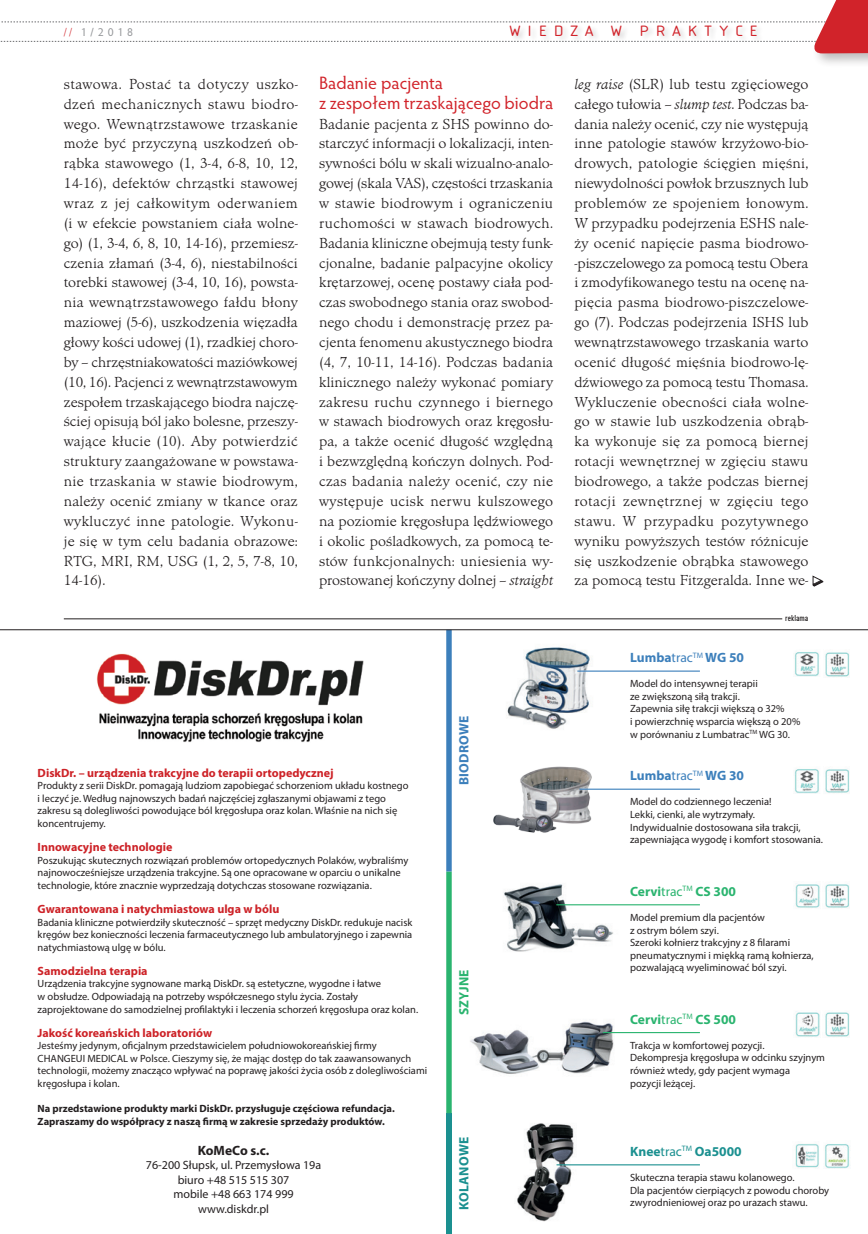
<style>
.page{position:relative;width:868px;height:1234px;background:#fff}
.page>*{position:absolute;margin:0;border:0;box-sizing:border-box;transform-origin:0 0}
.śródtytuł{font:18px/19.8px "Hypatia Sans Pro";color:#d1232a}
.t1{font:15.6px "Isonorm DCE";letter-spacing:.4em;color:#d1232a;scale:1.11 1}
.txt_po_srodtytule{font:300 15px/19.8px "Minister TCE";letter-spacing:.005em;color:#231f20;text-align:justify}
.tekst_art{font:300 15px/19.8px "Minister TCE";letter-spacing:.01em;color:#231f20;text-align:justify}
.t2{font:700 13.5px "Myriad Pro";color:#2ab46f}
.t3{font:700 13.5px "Myriad Pro";color:#3c7fbb}
.t4{font:700 13.5px "Myriad Pro";color:#1b9090}
.t5{font:700 13.5px "Myriad Pro";color:#231f20}
.t6{font:700 13.5px "Myriad Pro";letter-spacing:.02em;color:#1b9090}
.t7{font:700 13.5px "Myriad Pro";letter-spacing:.02em;color:#3c7fbb}
.t8{font:700 12px "Myriad Pro";color:#cd2227}
.t9{font:12px/14.4px "Myriad Pro";color:#231f20;text-align:center}
.t10{font:11.55px "Hypatia Sans Pro";color:#939598}
.t11{font:10.5px/12.6px "Myriad Pro";color:#231f20}
.t12{font:700 10.5px/12.6px "Myriad Pro";color:#231f20}
.t13{font:9px "Snv DCE Reg Con";color:#231f20}
.s1{font-weight:300;color:#d1232a}
.s2{font-style:italic}
.s3{font-weight:400}
</style>
<div class="page">
<div style="left:811px;top:0;width:56px;height:69px;background:#231f20;opacity:.3"></div>
<svg style="left:0;top:0;width:867px;height:53px"></svg>
<div style="left:508px;top:24px;width:255px;height:19px;background:#231f20;opacity:.2"></div>
<hr style="left:64px;top:618px;width:718px;height:1px;background:#231f20">
<svg style="left:812px;top:575px;width:12px;height:12px"></svg>
<img style="left:470px;top:1021px;width:153px;height:53px">
<img style="left:97px;top:653px;width:267px;height:89px">
<div style="left:446px;top:1112px;width:5px;height:121px;background:#1b9090"></div>
<svg style="left:446px;top:630px;width:5px;height:482px;background:#3d9e9a"></svg>
<img style="left:517px;top:1123px;width:59px;height:99px">
<img style="left:504px;top:884px;width:114px;height:68px">
<img style="left:493px;top:766px;width:129px;height:67px">
<img style="left:507px;top:647px;width:91px;height:82px">
<img style="left:825px;top:884px;width:24px;height:24px">
<img style="left:795px;top:883px;width:25px;height:25px">
<img style="left:825px;top:1012px;width:24px;height:25px">
<img style="left:795px;top:1011px;width:25px;height:26px">
<img style="left:794px;top:652px;width:55px;height:25px">
<img style="left:794px;top:769px;width:55px;height:25px">
<hr style="left:603px;top:1031px;width:96px;height:1px;background:#2ab46f">
<hr style="left:556px;top:904px;width:143px;height:1px;background:#2ab46f">
<hr style="left:579px;top:788px;width:120px;height:1px;background:#3c7fbb">
<hr style="left:577px;top:670px;width:122px;height:1px;background:#3c7fbb">
<hr style="left:556px;top:1163px;width:143px;height:2px;background:#1b9090">
<img style="left:795px;top:1144px;width:24px;height:25px">
<img style="left:825px;top:1144px;width:25px;height:25px">
<hr style="left:0;top:629px;width:867px;height:1px;background:#231f20">
<p class="t10" style="left:64px;top:24px;width:71px"><span class="s1">//</span> 1/2018</p>
<h2 class="t1" style="left:509px;top:22px;width:225px">WIEDZA W PRAKTYCE</h2>
<p class="tekst_art" style="left:64px;top:74px;width:235px">stawowa. Postać ta dotyczy uszko&shy;dzeń mechanicznych stawu biodro&shy;wego. Wewnątrzstawowe trzaskanie może być przyczyną uszkodzeń ob&shy;rąbka stawowego (1, 3-4, 6-8, 10, 12, 14-16), defektów chrząstki stawowej wraz z jej całkowitym oderwaniem (i w efekcie powstaniem ciała wolne&shy;go) (1, 3-4, 6, 8, 10, 14-16), przemiesz&shy;czenia złamań (3-4, 6), niestabilności torebki stawowej (3-4, 10, 16), powsta&shy;nia wewnątrzstawowego fałdu błony maziowej (5-6), uszkodzenia więzadła głowy kości udowej (1), rzadkiej choro&shy;by – chrzęstniakowatości maziówkowej (10, 16). Pacjenci z wewnątrzstawowym zespołem trzaskającego biodra najczę&shy;ściej opisują ból jako bolesne, przeszy&shy;wające kłucie (10). Aby potwierdzić struktury zaangażowane w powstawa&shy;nie trzaskania w stawie biodrowym, należy ocenić zmiany w tkance oraz wykluczyć inne patologie. Wykonu&shy;je się w tym celu badania obrazowe:<br>RTG, MRI, RM, USG (1, 2, 5, 7-8, 10, 14-16).</p>
<p class="śródtytuł" style="left:319px;top:72px;width:235px">Badanie pacjenta<br>z zespołem trzaskającego biodra</p>
<p class="txt_po_srodtytule" style="left:319px;top:114px;width:235px">Badanie pacjenta z SHS powinno do&shy;starczyć informacji o lokalizacji, inten&shy;sywności bólu w skali wizualno-analo&shy;gowej (skala VAS), częstości trzaskania w stawie biodrowym i ograniczeniu ruchomości w stawach biodrowych.<br>Badania kliniczne obejmują testy funk&shy;cjonalne, badanie palpacyjne okolicy krętarzowej, ocenę postawy ciała pod&shy;czas swobodnego stania oraz swobod&shy;nego chodu i demonstrację przez pa&shy;cjenta fenomenu akustycznego biodra (4, 7, 10-11, 14-16). Podczas badania klinicznego należy wykonać pomiary zakresu ruchu czynnego i biernego w stawach biodrowych oraz kręgosłu&shy;pa, a także ocenić długość względną i bezwzględną kończyn dolnych. Pod&shy;czas badania należy ocenić, czy nie występuje ucisk nerwu kulszowego na poziomie kręgosłupa lędźwiowego i okolic pośladkowych, za pomocą te&shy;stów funkcjonalnych: uniesienia wy&shy;prostowanej kończyny dolnej – <span class="s2">straight</span></p>
<p class="t8" style="left:38px;top:764px;width:297px">DiskDr. – urządzenia trakcyjne do terapii ortopedycznej</p>
<p class="t11" style="left:38px;top:779px;width:372px">Produkty z serii DiskDr. pomagają ludziom zapobiegać schorzeniom układu kostnego i leczyć je. Według najnowszych badań najczęściej zgłaszanymi objawami z tego zakresu są dolegliwości powodujące ból kręgosłupa oraz kolan. Właśnie na nich się koncentrujemy.</p>
<p class="t8" style="left:38px;top:839px;width:136px">Innowacyjne technologie</p>
<p class="t11" style="left:38px;top:853px;width:372px">Poszukując skutecznych rozwiązań problemów ortopedycznych Polaków, wybraliśmy najnowocześniejsze urządzenia trakcyjne. Są one opracowane w oparciu o unikalne technologie, które znacznie wyprzedzają dotychczas stosowane rozwiązania.</p>
<p class="t8" style="left:38px;top:900px;width:243px">Gwarantowana i natychmiastowa ulga w bólu</p>
<p class="t11" style="left:38px;top:915px;width:376px;text-align:justify">Badania kliniczne potwierdziły skuteczność – sprzęt medyczny DiskDr. redukuje nacisk kręgów bez konieczności leczenia farmaceutycznego lub ambulatoryjnego i zapewnia natychmiastową ulgę w bólu.</p>
<p class="t8" style="left:38px;top:962px;width:111px">Samodzielna terapia</p>
<p class="t11" style="left:38px;top:977px;width:382px">Urządzenia trakcyjne sygnowane marką DiskDr. są estetyczne, wygodne i łatwe<br>w obsłudze. Odpowiadają na potrzeby współczesnego stylu życia. Zostały zaprojektowane do samodzielnej profilaktyki i leczenia schorzeń kręgosłupa oraz kolan.</p>
<p class="t8" style="left:38px;top:1024px;width:176px">Jakość koreańskich laboratoriów</p>
<p class="t11" style="left:38px;top:1038px;width:391px">Jesteśmy jedynym, oficjalnym przedstawicielem południowokoreańskiej firmy<br>CHANGEUI MEDICAL w Polsce. Cieszymy się, że mając dostęp do tak zaawansowanych technologii, możemy znacząco wpływać na poprawę jakości życia osób z dolegliwościami kręgosłupa i kolan.</p>
<p class="t12" style="left:38px;top:1101px;width:358px">Na przedstawione produkty marki DiskDr. przysługuje częściowa refundacja.<br>Zapraszamy do współpracy z naszą firmą w zakresie sprzedaży produktów.</p>
<p class="t5" style="left:198px;top:1141px;width:73px">KoMeCo s.c.</p>
<p class="t9" style="left:146px;top:1157px;width:177px">76-200 Słupsk, ul. Przemysłowa 19a biuro +48 515 515 307<br>mobile +48 663 174 999 www.diskdr.pl</p>
<p class="t7" style="left:455px;top:785px;width:71px;rotate:-90deg">BIODROWE</p>
<p class="t2" style="left:455px;top:1014px;width:47px;rotate:-90deg">SZYJNE</p>
<p class="t6" style="left:455px;top:1209px;width:75px;rotate:-90deg">KOLANOWE</p>
<p class="txt_po_srodtytule" style="left:574px;top:74px;width:236px"><span class="s2">leg raise</span> (SLR) lub testu zgięciowego całego tułowia – <span class="s2">slump test</span>. Podczas ba&shy;dania należy ocenić, czy nie występują inne patologie stawów krzyżowo-bio&shy;drowych, patologie ścięgien mięśni, niewydolności powłok brzusznych lub problemów ze spojeniem łonowym.<br>W przypadku podejrzenia ESHS nale&shy;ży ocenić napięcie pasma biodrowo--piszczelowego za pomocą testu Obera i zmodyfikowanego testu na ocenę na&shy;pięcia pasma biodrowo-piszczelowe&shy;go (7). Podczas podejrzenia ISHS lub wewnątrzstawowego trzaskania warto ocenić długość mięśnia biodrowo-lę&shy;dźwiowego za pomocą testu Thomasa.<br>Wykluczenie obecności ciała wolne&shy;go w stawie lub uszkodzenia obrąb&shy;ka wykonuje się za pomocą biernej rotacji wewnętrznej w zgięciu stawu biodrowego, a także podczas biernej rotacji zewnętrznej w zgięciu tego stawu. W przypadku pozytywnego wyniku powyższych testów różnicuje się uszkodzenie obrąbka stawowego za pomocą testu Fitzgeralda. Inne we-</p>
<p class="t13" style="left:785px;top:613px;width:25px">reklama</p>
<p class="t3" style="left:630px;top:648px;width:115px">Lumba<span class="s3">trac</span><sup>TM</sup> WG 50</p>
<p class="t11" style="left:630px;top:677px;width:172px">Model do intensywnej terapii<br>ze zwiększoną siłą trakcji.<br>Zapewnia siłę trakcji większą o 32%<br>i powierzchnię wsparcia większą o 20% w porównaniu z Lumbatrac<sup>TM</sup> WG 30.</p>
<p class="t3" style="left:630px;top:766px;width:115px">Lumba<span class="s3">trac</span><sup>TM</sup> WG 30</p>
<p class="t11" style="left:630px;top:795px;width:194px">Model do codziennego leczenia!<br>Lekki, cienki, ale wytrzymały.<br>Indywidualnie dostosowana siła trakcji, zapewniająca wygodę i komfort stosowania.</p>
<p class="t2" style="left:630px;top:882px;width:107px">Cervi<span class="s3">trac</span><sup>TM</sup> CS 300</p>
<p class="t11" style="left:630px;top:910px;width:185px">Model premium dla pacjentów<br>z ostrym bólem szyi.<br>Szeroki kołnierz trakcyjny z 8 filarami pneumatycznymi i miękką ramą kołnierza, pozwalającą wyeliminować ból szyi.</p>
<p class="t2" style="left:630px;top:1009px;width:107px">Cervi<span class="s3">trac</span><sup>TM</sup> CS 500</p>
<p class="t11" style="left:630px;top:1038px;width:196px">Trakcja w komfortowej pozycji.<br>Dekompresja kręgosłupa w odcinku szyjnym również wtedy, gdy pacjent wymaga<br>pozycji leżącej.</p>
<p class="t4" style="left:630px;top:1142px;width:113px">Knee<span class="s3">trac</span><sup>TM</sup> Oa5000</p>
<p class="t11" style="left:630px;top:1170px;width:200px">Skuteczna terapia stawu kolanowego.<br>Dla pacjentów cierpiących z powodu choroby</p>
<p class="t11" style="left:630px;top:1195px;width:179px">zwyrodnieniowej oraz po urazach stawu.</p>
</div>
